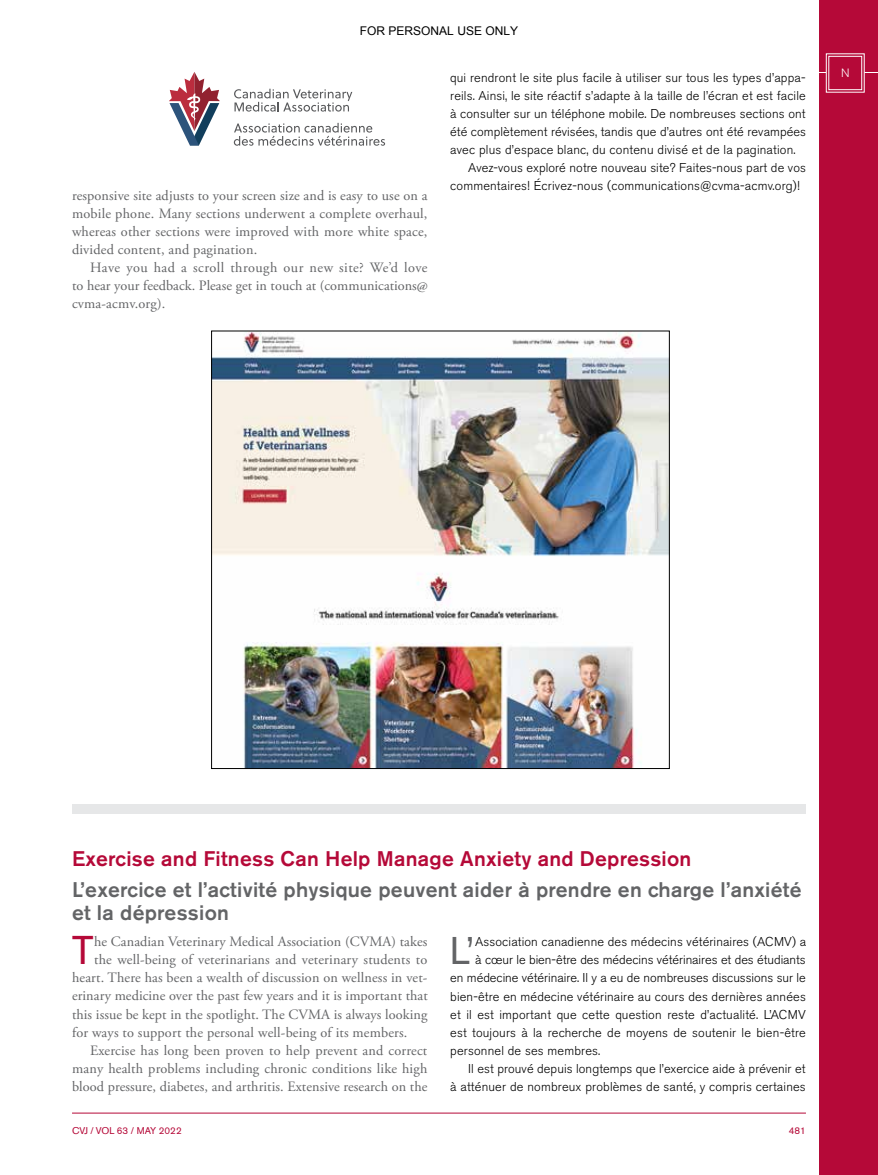
<style>
.page{position:relative;width:878px;height:1175px;background:#fff}
.page>*{position:absolute;margin:0;border:0;box-sizing:border-box;transform-origin:0 0}
.t1{font:39.75px "Akzidenz Grotesk BE";color:#b50938}
.t2{font:38.25px "Akzidenz Grotesk BE";color:#636466}
.t3{font:500 21px/22.5px "Akzidenz Grotesk BE";letter-spacing:.015em;color:#636466}
.t4{font:500 21px "Akzidenz Grotesk BE";letter-spacing:.015em;color:#b50938}
.t5{font:14.25px/18px "Adobe Garamond Pro";letter-spacing:.01em;color:#636466;text-align:justify}
.t6{font:300 12.75px "Akzidenz Grotesk BE";letter-spacing:.01em;color:#000}
.t7{font:12px "Arial";color:#000}
.t8{font:300 12px "Akzidenz Grotesk BE";color:#fff}
.t9{font:9.75px "Akzidenz Grotesk BE";color:#b50938}
</style>
<div class="page">
<hr style="left:72px;top:1112px;width:734px;height:1px;background:#b50938">
<div style="left:819px;top:0;width:59px;height:1174px;background:#b50938"></div>
<hr style="left:812px;top:72px;width:66px;height:1px;background:#fff">
<svg style="left:825px;top:53px;width:39px;height:40px"></svg>
<div style="left:828px;top:56px;width:34px;height:34px;border:1px solid #fff"></div>
<svg style="left:169px;top:72px;width:51px;height:73px"></svg>
<svg style="left:234px;top:89px;width:118px;height:23px"></svg>
<svg style="left:234px;top:123px;width:151px;height:23px"></svg>
<img style="left:213px;top:333px;width:454px;height:433px">
<div style="left:72px;top:804px;width:734px;height:9px;background:#e6e7e8"></div>
<p class="t7" style="left:360px;top:24px;width:160px">FOR PERSONAL USE ONLY</p>
<p class="t5" style="left:72px;top:187px;width:357px">responsive site adjusts to your screen size and is easy to use on a mobile phone. Many sections underwent a complete overhaul, whereas other sections were improved with more white space, divided content, and pagination.</p>
<p class="t5" style="left:72px;top:259px;width:357px;text-indent:18px">Have you had a scroll through our new site? We’d love to hear your feedback. Please get in touch at (communications@ cvma-acmv.org).</p>
<p class="t6" style="left:450px;top:70px;width:357px">qui rendront le site plus facile à utiliser sur tous les types d’appa-</p>
<p class="t6" style="left:450px;top:88px;width:357px">reils. Ainsi, le site réactif s’adapte à la taille de l’écran et est facile</p>
<p class="t6" style="left:450px;top:106px;width:357px">à consulter sur un téléphone mobile. De nombreuses sections ont</p>
<p class="t6" style="left:450px;top:124px;width:357px">été complètement révisées, tandis que d’autres ont été revampées</p>
<p class="t6" style="left:450px;top:142px;width:347px">avec plus d’espace blanc, du contenu divisé et de la pagination.</p>
<p class="t6" style="left:468px;top:160px;width:339px">Avez-vous exploré notre nouveau site? Faites-nous part de vos</p>
<p class="t6" style="left:450px;top:178px;width:351px">commentaires! Écrivez-nous (communications@cvma-acmv.org)!</p>
<p class="t8" style="left:841px;top:67px;width:10px">N</p>
<h3 class="t4" style="left:72px;top:845px;width:621px">Exercise and Fitness Can Help Manage Anxiety and Depression</h3>
<h3 class="t3" style="left:72px;top:878px;width:731px">L’exercice et l’activité physique peuvent aider à prendre en charge l’anxiété et la dépression</h3>
<h1 class="t1" style="left:72px;top:926px;width:23px">T</h1>
<p class="t5" style="left:94px;top:933px;width:335px">he Canadian Veterinary Medical Association (CVMA) takes</p>
<p class="t5" style="left:94px;top:951px;width:335px">the well-being of veterinarians and veterinary students to</p>
<p class="t5" style="left:72px;top:969px;width:357px">heart. There has been a wealth of discussion on wellness in vet-</p>
<p class="t5" style="left:72px;top:987px;width:357px">erinary medicine over the past few years and it is important that</p>
<p class="t5" style="left:72px;top:1005px;width:357px">this issue be kept in the spotlight. The CVMA is always looking</p>
<p class="t5" style="left:72px;top:1023px;width:337px">for ways to support the personal well-being of its members.</p>
<p class="t5" style="left:90px;top:1041px;width:339px">Exercise has long been proven to help prevent and correct</p>
<p class="t5" style="left:72px;top:1059px;width:357px">many health problems including chronic conditions like high</p>
<p class="t5" style="left:72px;top:1077px;width:357px">blood pressure, diabetes, and arthritis. Extensive research on the</p>
<h2 class="t2" style="left:450px;top:928px;width:26px">L’</h2>
<p class="t6" style="left:475px;top:934px;width:332px">Association canadienne des médecins vétérinaires (ACMV) a</p>
<p class="t6" style="left:475px;top:952px;width:332px">à cœur le bien-être des médecins vétérinaires et des étudiants</p>
<p class="t6" style="left:450px;top:970px;width:357px">en médecine vétérinaire. Il y a eu de nombreuses discussions sur le</p>
<p class="t6" style="left:450px;top:989px;width:357px">bien-être en médecine vétérinaire au cours des dernières années</p>
<p class="t6" style="left:450px;top:1007px;width:357px">et il est important que cette question reste d’actualité. L’ACMV</p>
<p class="t6" style="left:450px;top:1025px;width:357px">est toujours à la recherche de moyens de soutenir le bien-être</p>
<p class="t6" style="left:450px;top:1043px;width:151px">personnel de ses membres.</p>
<p class="t6" style="left:468px;top:1061px;width:339px">Il est prouvé depuis longtemps que l’exercice aide à prévenir et</p>
<p class="t6" style="left:450px;top:1079px;width:357px">à atténuer de nombreux problèmes de santé, y compris certaines</p>
<p class="t9" style="left:72px;top:1125px;width:111px">CVJ / VOL 63 / MAY 2022</p>
<p class="t9" style="left:788px;top:1125px;width:19px">481</p>
</div>
